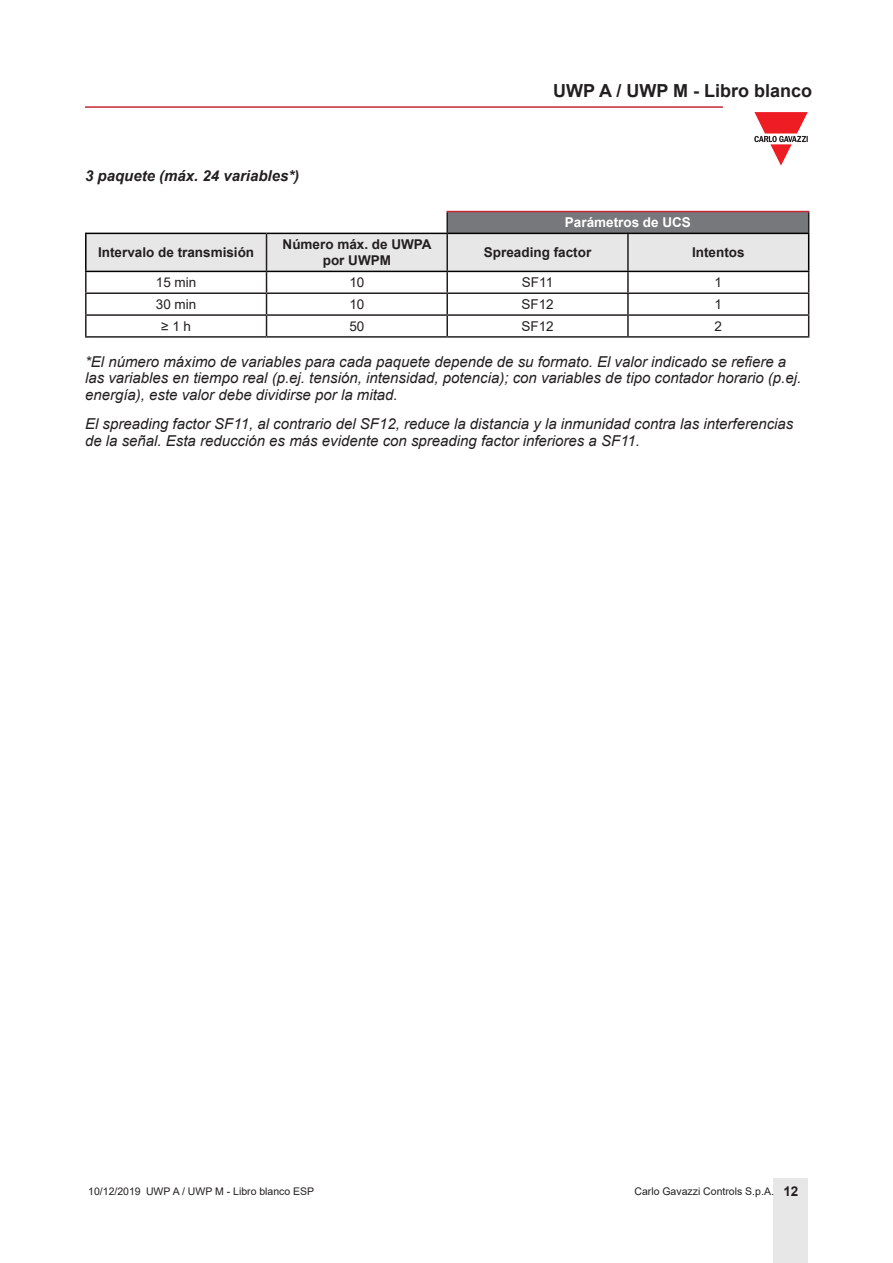
<style>
.page{position:relative;width:893px;height:1263px;background:#fff}
.page>*{position:absolute;margin:0;border:0;box-sizing:border-box;transform-origin:0 0}
.t1{font:700 18px "Arial";color:#231f20}
.AggancioTabellaTitol{font:italic 15px/16.5px "Arial";color:#231f20}
.AggancioTabellaTitol-2{font:italic 700 15px "Arial";color:#231f20}
.t2{font:700 13.5px/16.2px "Arial";color:#231f20;text-align:center}
.t3{font:13.5px "Arial";color:#231f20}
.t4{font:700 13.5px "Arial";color:#fff}
.t5{font:10.5px "Arial";color:#231f20}
</style>
<div class="page">
<hr style="left:85px;top:106px;width:638px;height:2px;background:#c42633">
<div style="left:774px;top:1178px;width:34px;height:85px;background:#e7e7e8"></div>
<svg style="left:754px;top:112px;width:54px;height:54px"></svg>
<hr style="left:85px;top:272px;width:2px;height:20px;background:#231f20">
<hr style="left:85px;top:292px;width:181px;height:2px;background:#231f20">
<hr style="left:85px;top:294px;width:2px;height:20px;background:#231f20">
<hr style="left:85px;top:314px;width:181px;height:2px;background:#231f20">
<hr style="left:85px;top:316px;width:2px;height:20px;background:#231f20">
<svg style="left:86px;top:212px;width:723px;height:124px"></svg>
<hr style="left:85px;top:336px;width:181px;height:2px;background:#231f20">
<hr style="left:266px;top:336px;width:181px;height:2px;background:#231f20">
<hr style="left:447px;top:336px;width:181px;height:2px;background:#231f20">
<hr style="left:628px;top:336px;width:181px;height:2px;background:#231f20">
<hr style="left:85px;top:233px;width:181px;height:1px;background:#000">
<hr style="left:85px;top:234px;width:2px;height:37px;background:#000">
<hr style="left:266px;top:233px;width:181px;height:1px;background:#000">
<hr style="left:447px;top:233px;width:181px;height:1px;background:#000">
<hr style="left:628px;top:233px;width:181px;height:1px;background:#000">
<hr style="left:808px;top:234px;width:1px;height:37px;background:#000">
<hr style="left:85px;top:271px;width:181px;height:1px;background:#000">
<hr style="left:266px;top:271px;width:181px;height:1px;background:#000">
<hr style="left:447px;top:271px;width:181px;height:1px;background:#000">
<hr style="left:628px;top:271px;width:181px;height:1px;background:#000">
<hr style="left:446px;top:211px;width:182px;height:1px;background:#c42633">
<hr style="left:628px;top:211px;width:181px;height:1px;background:#c42633">
<p class="AggancioTabellaTitol-2" style="left:85px;top:166px;width:216px">3 paquete (máx. 24 variables*)</p>
<p class="t1" style="left:553px;top:78px;width:261px">UWP A / UWP M - Libro blanco</p>
<p class="t4" style="left:565px;top:213px;width:128px">Parámetros de UCS</p>
<p class="t2" style="left:98px;top:245px;width:158px">Intervalo de transmisión</p>
<p class="t2" style="left:283px;top:236px;width:151px">Número máx. de UWPA por UWPM</p>
<p class="t2" style="left:484px;top:245px;width:109px">Spreading factor</p>
<p class="t2" style="left:692px;top:245px;width:54px">Intentos</p>
<p class="t3" style="left:156px;top:273px;width:42px">15 min</p>
<p class="t3" style="left:349px;top:273px;width:17px">10</p>
<p class="t3" style="left:522px;top:273px;width:33px">SF11</p>
<p class="t3" style="left:715px;top:273px;width:9px">1</p>
<p class="t3" style="left:156px;top:295px;width:42px">30 min</p>
<p class="t3" style="left:349px;top:295px;width:17px">10</p>
<p class="t3" style="left:521px;top:295px;width:34px">SF12</p>
<p class="t3" style="left:715px;top:295px;width:9px">1</p>
<p class="t3" style="left:161px;top:317px;width:31px">≥ 1 h</p>
<p class="t3" style="left:349px;top:317px;width:17px">50</p>
<p class="t3" style="left:521px;top:317px;width:34px">SF12</p>
<p class="t3" style="left:715px;top:317px;width:9px">2</p>
<p class="AggancioTabellaTitol" style="left:85px;top:354px;width:718px">*El número máximo de variables para cada paquete depende de su formato. El valor indicado se refiere a las variables en tiempo real (p.ej. tensión, intensidad, potencia); con variables de tipo contador horario (p.ej. energía), este valor debe dividirse por la mitad.</p>
<p class="AggancioTabellaTitol" style="left:85px;top:416px;width:710px">El spreading factor SF11, al contrario del SF12, reduce la distancia y la inmunidad contra las interferencias de la señal. Esta reducción es más evidente con spreading factor inferiores a SF11.</p>
<p class="t5" style="left:88px;top:1183px;width:228px">10/12/2019 UWP A / UWP M - Libro blanco ESP</p>
<p class="t5" style="left:634px;top:1183px;width:141px">Carlo Gavazzi Controls S.p.A.</p>
<p class="t2" style="left:783px;top:1183px;width:17px">12</p>
</div>
